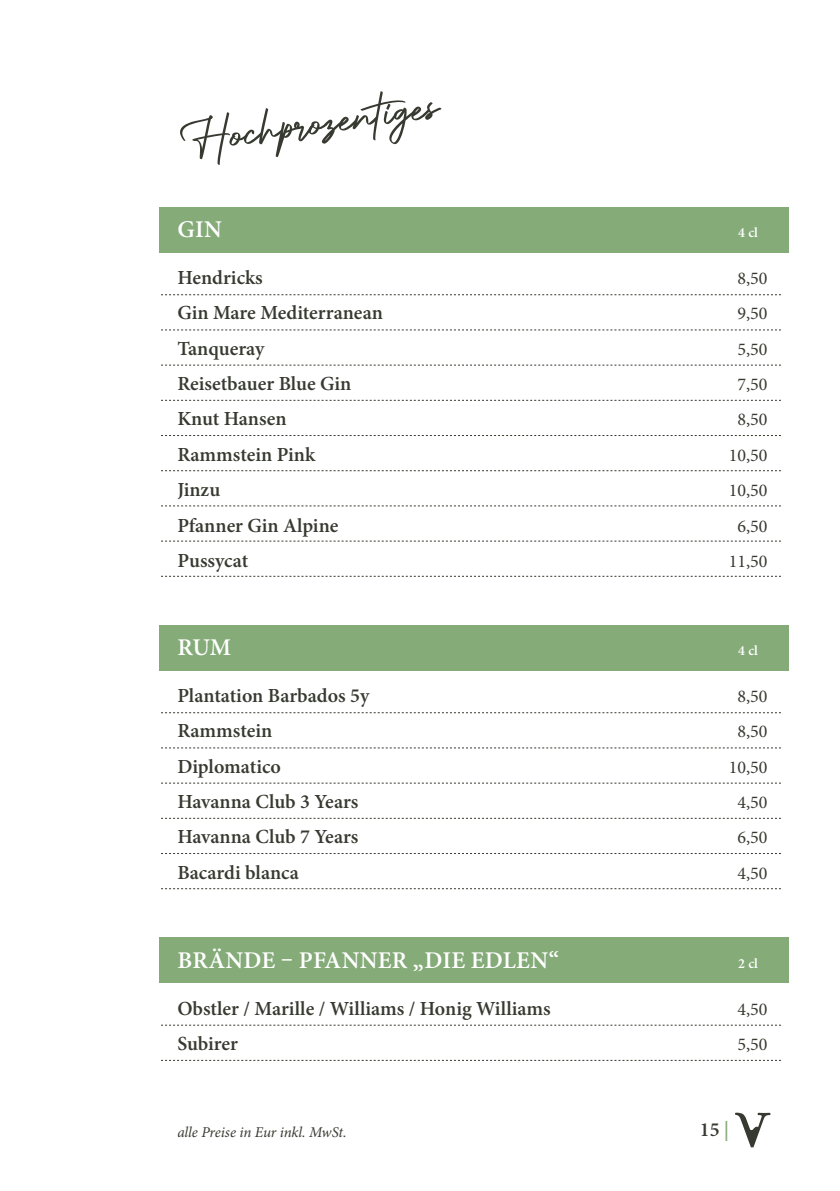
<style>
.page{position:relative;width:840px;height:1191px;background:#fff}
.page>*{position:absolute;margin:0;border:0;box-sizing:border-box;transform-origin:0 0}
.t1{font:60px "Authentic Signature";color:#373a30}
.t2{font:600 24px "Minion Pro";letter-spacing:.01em;color:#fff}
.t3{font:600 20px "Minion Pro";color:#373a30}
.t4{font:18px "Minion Pro";color:#373a30}
.t5{font:italic 15px "Minion Pro";letter-spacing:-.01em;color:#373a30}
.t6{font:600 14px "Minion Pro";color:#fff}
.s1{color:#85ab79}
</style>
<div class="page">
<div style="left:159px;top:207px;width:629px;height:45px;background:#85ab79"></div>
<div style="left:159px;top:625px;width:629px;height:45px;background:#85ab79"></div>
<div style="left:159px;top:937px;width:629px;height:45px;background:#85ab79"></div>
<svg style="left:161px;top:294px;width:619px;height:1px"></svg>
<svg style="left:161px;top:712px;width:619px;height:1px"></svg>
<svg style="left:161px;top:1024px;width:619px;height:1px"></svg>
<svg style="left:161px;top:329px;width:619px;height:1px"></svg>
<svg style="left:161px;top:747px;width:619px;height:1px"></svg>
<svg style="left:161px;top:1060px;width:619px;height:1px"></svg>
<svg style="left:161px;top:365px;width:619px;height:1px"></svg>
<svg style="left:161px;top:782px;width:619px;height:1px"></svg>
<svg style="left:161px;top:400px;width:619px;height:1px"></svg>
<svg style="left:161px;top:818px;width:619px;height:1px"></svg>
<svg style="left:161px;top:435px;width:619px;height:1px"></svg>
<svg style="left:161px;top:853px;width:619px;height:1px"></svg>
<svg style="left:161px;top:470px;width:619px;height:1px"></svg>
<svg style="left:161px;top:888px;width:619px;height:1px"></svg>
<svg style="left:161px;top:505px;width:619px;height:1px"></svg>
<svg style="left:161px;top:541px;width:619px;height:1px"></svg>
<svg style="left:161px;top:576px;width:619px;height:1px"></svg>
<svg style="left:735px;top:1112px;width:35px;height:35px"></svg>
<h1 class="t1" style="left:176px;top:108px;width:260px;rotate:-8deg">Hochprozentiges</h1>
<p class="t2" style="left:177px;top:213px;width:46px">GIN</p>
<p class="t6" style="left:737px;top:223px;width:21px">4 cl</p>
<p class="t3" style="left:177px;top:264px;width:87px">Hendricks</p>
<p class="t4" style="left:737px;top:266px;width:32px">8,50</p>
<p class="t3" style="left:177px;top:299px;width:207px">Gin Mare Mediterranean</p>
<p class="t4" style="left:737px;top:301px;width:32px">9,50</p>
<p class="t3" style="left:177px;top:334px;width:88px">Tanqueray</p>
<p class="t4" style="left:737px;top:337px;width:32px">5,50</p>
<p class="t3" style="left:177px;top:370px;width:175px">Reisetbauer Blue Gin</p>
<p class="t4" style="left:737px;top:372px;width:32px">7,50</p>
<p class="t3" style="left:177px;top:405px;width:111px">Knut Hansen</p>
<p class="t4" style="left:737px;top:408px;width:32px">8,50</p>
<p class="t3" style="left:177px;top:440px;width:139px">Rammstein Pink</p>
<p class="t4" style="left:728px;top:443px;width:40px">10,50</p>
<p class="t3" style="left:177px;top:476px;width:44px">Jinzu</p>
<p class="t4" style="left:728px;top:478px;width:40px">10,50</p>
<p class="t3" style="left:177px;top:511px;width:163px">Pfanner Gin Alpine</p>
<p class="t4" style="left:737px;top:514px;width:32px">6,50</p>
<p class="t3" style="left:177px;top:546px;width:72px">Pussycat</p>
<p class="t4" style="left:728px;top:549px;width:40px">11,50</p>
<p class="t2" style="left:177px;top:631px;width:55px">RUM</p>
<p class="t6" style="left:737px;top:641px;width:21px">4 cl</p>
<p class="t3" style="left:177px;top:682px;width:193px">Plantation Barbados 5y</p>
<p class="t4" style="left:737px;top:684px;width:32px">8,50</p>
<p class="t3" style="left:177px;top:717px;width:96px">Rammstein</p>
<p class="t4" style="left:737px;top:719px;width:32px">8,50</p>
<p class="t3" style="left:177px;top:752px;width:105px">Diplomatico</p>
<p class="t4" style="left:728px;top:755px;width:40px">10,50</p>
<p class="t3" style="left:177px;top:788px;width:182px">Havanna Club 3 Years</p>
<p class="t4" style="left:737px;top:790px;width:32px">4,50</p>
<p class="t3" style="left:177px;top:823px;width:182px">Havanna Club 7 Years</p>
<p class="t4" style="left:737px;top:825px;width:32px">6,50</p>
<p class="t3" style="left:177px;top:858px;width:123px">Bacardi blanca</p>
<p class="t4" style="left:737px;top:861px;width:32px">4,50</p>
<p class="t2" style="left:177px;top:943px;width:383px">BRÄNDE – PFANNER „DIE EDLEN“</p>
<p class="t6" style="left:737px;top:953px;width:21px">2 cl</p>
<p class="t3" style="left:177px;top:994px;width:374px">Obstler / Marille / Williams / Honig Williams</p>
<p class="t4" style="left:737px;top:996px;width:32px">4,50</p>
<p class="t3" style="left:177px;top:1029px;width:62px">Subirer</p>
<p class="t4" style="left:737px;top:1032px;width:32px">5,50</p>
<p class="t5" style="left:177px;top:1121px;width:171px">alle Preise in Eur inkl. MwSt.</p>
<p class="t3" style="left:699px;top:1115px;width:31px">15 <span class="s1">|</span></p>
</div>
